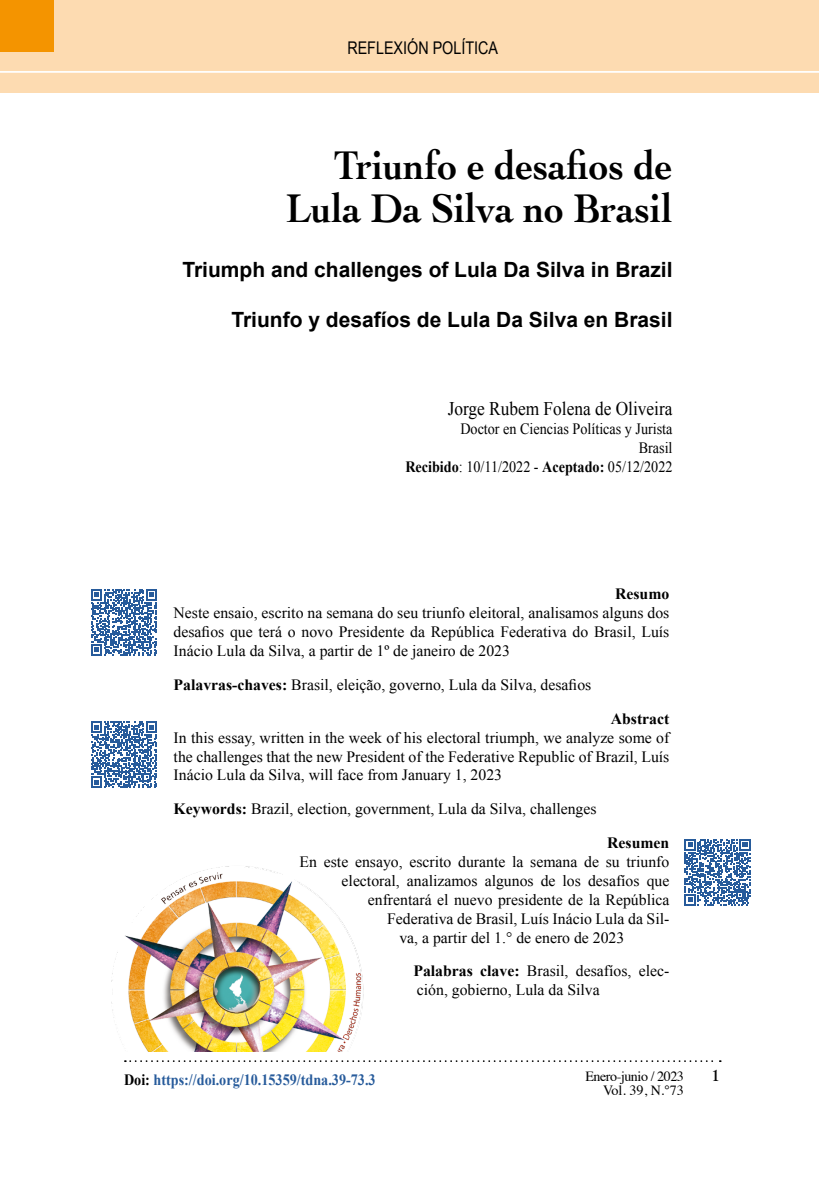
<style>
.page{position:relative;width:819px;height:1197px;background:#fff}
.page>*{position:absolute;margin:0;border:0;box-sizing:border-box;transform-origin:0 0}
.t1{font:700 42px/43.8px "Cochin";color:#000;text-align:right;scale:.9 1}
.t2{font:700 21px "Arial";color:#000}
.t3{font:19.25px "Times New Roman";color:#000;scale:.9 1}
.t4{font:17.5px "Arial Narrow";color:#000}
.t5{font:700 17.5px "Goudy Old Sty";color:#000}
.t6{font:15.75px/18.9px "Times New Roman";color:#000;text-align:justify}
.t7{font:15.75px/18.9px "Times New Roman";color:#000;text-align:right;scale:.9 1}
.t8{font:700 15.75px "Times New Roman";color:#275b9b;scale:.9 1}
.t9{font:700 15.75px "Times New Roman";color:#000}
.t10{font:14.17px "Times";color:#000}
.t11{font:14px "Times";letter-spacing:-.03em;color:#000}
.s1{font-weight:700}
.s2{color:#000}
.s3{font-size:14px}
</style>
<div class="page">
<svg style="left:125px;top:1060px;width:596px;height:2px"></svg>
<img style="left:112px;top:866px;width:252px;height:186px">
<div style="left:0;top:0;width:819px;height:93px;background:#fddbb1"></div>
<hr style="left:0;top:71px;width:819px;height:2px;background:#fff">
<div style="left:0;top:0;width:54px;height:51px;background:#f49400"></div>
<svg style="left:91px;top:722px;width:66px;height:66px"></svg>
<svg style="left:684px;top:839px;width:67px;height:66px"></svg>
<svg style="left:91px;top:589px;width:66px;height:66px"></svg>
<p class="t4" style="left:347px;top:35px;width:152px">REFLEXIÓN POLÍTICA</p>
<h1 class="t1" style="left:286px;top:141px;width:431px">Triunfo e desafios de<br>Lula Da Silva no Brasil</h1>
<h2 class="t2" style="left:182px;top:256px;width:492px">Triumph and challenges of Lula Da Silva in Brazil</h2>
<h2 class="t2" style="left:231px;top:306px;width:443px">Triunfo y desafíos de Lula Da Silva en Brasil</h2>
<p class="t3" style="left:448px;top:396px;width:251px">Jorge Rubem Folena de Oliveira</p>
<p class="t7" style="left:405px;top:419px;width:298px">Doctor en Ciencias Políticas y Jurista<br>Brasil<br><span class="s1">Recibido</span>: 10/11/2022 - <span class="s1">Aceptado:</span> 05/12/2022</p>
<p class="t9" style="left:615px;top:583px;width:56px">Resumo</p>
<p class="t6" style="left:174px;top:603px;width:497px">Neste ensaio, escrito na semana do seu triunfo eleitoral, analisamos alguns dos desafios que terá o novo Presidente da República Federativa do Brasil, Luís Inácio Lula da Silva, a partir de 1º de janeiro de 2023</p>
<p class="t6" style="left:174px;top:675px;width:419px"><span class="s1">Palavras-chaves:</span> Brasil, eleição, governo, Lula da Silva, desafios</p>
<p class="t9" style="left:611px;top:708px;width:60px">Abstract</p>
<p class="t6" style="left:174px;top:728px;width:497px">In this essay, written in the week of his electoral triumph, we analyze some of the challenges that the new President of the Federative Republic of Brazil, Luís Inácio Lula da Silva, will face from January 1, 2023</p>
<p class="t6" style="left:174px;top:799px;width:424px"><span class="s1">Keywords:</span> Brazil, election, government, Lula da Silva, challenges</p>
<p class="t9" style="left:607px;top:832px;width:64px">Resumen</p>
<p class="t6" style="left:300px;top:852px;width:371px">En este ensayo, escrito durante la semana de su triunfo</p>
<p class="t6" style="left:342px;top:871px;width:329px">electoral, analizamos algunos de los desafíos que</p>
<p class="t6" style="left:368px;top:890px;width:303px">enfrentará el nuevo presidente de la República</p>
<p class="t6" style="left:387px;top:909px;width:284px">Federativa de Brasil, Luís Inácio Lula da Sil-</p>
<p class="t6" style="left:399px;top:928px;width:226px">va, a partir del 1.° de enero de 2023</p>
<p class="t6" style="left:413px;top:961px;width:258px"><span class="s1">Palabras clave:</span> Brasil, desafíos, elec&shy;ción, gobierno, Lula da Silva</p>
<p class="t8" style="left:124px;top:1068px;width:281px"><span class="s2">Doi:</span> https://doi.org/10.15359/tdna.39-73.3</p>
<p class="t11" style="left:585px;top:1063px;width:100px">Enero-junio / 2023</p>
<p class="t5" style="left:711px;top:1065px;width:10px">1</p>
<p class="t10" style="left:603px;top:1077px;width:82px">Vol. 39, <span class="s3">N.°73</span></p>
</div>
